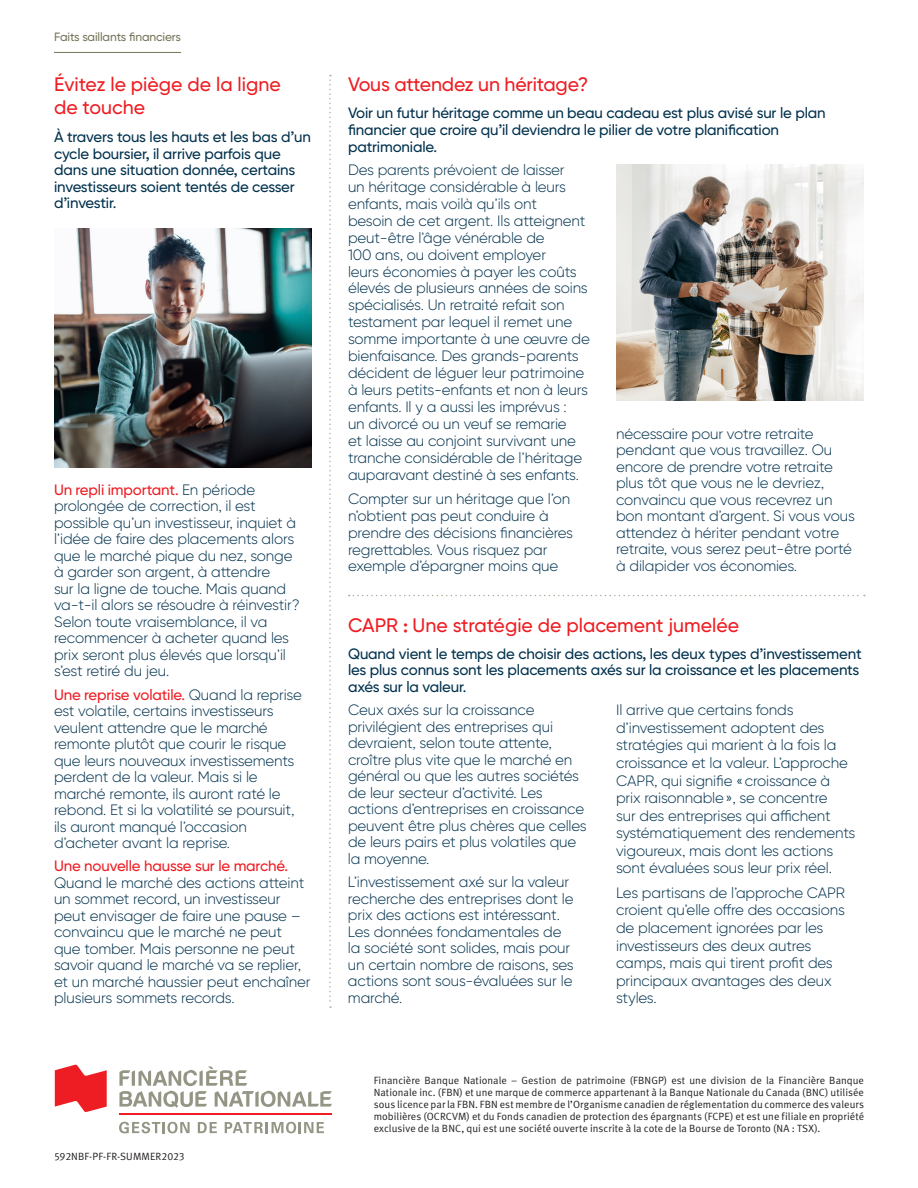
<style>
.page{position:relative;width:918px;height:1188px;background:#fff}
.page>*{position:absolute;margin:0;border:0;box-sizing:border-box;transform-origin:0 0}
.t1{font:500 19.5px/23.4px "Gilroy BN";color:#ee1d23}
.t2{font:300 15px/16.5px "Gilroy BN";letter-spacing:-.01em;color:#00314d}
.t3{font:500 15px/16.5px "Gilroy BN";letter-spacing:-.01em;color:#00314d}
.t4{font:500 12px "Gilroy BN";letter-spacing:-.01em;color:#78755b}
.t5{font:10.5px/12px "Meta Normal LF";letter-spacing:.01em;color:#231f20;text-align:justify}
.s1{font-weight:500;color:#ee1d23}
</style>
<div class="page">
<hr style="left:917px;top:0;width:1px;height:226px;background:#ee1d23">
<svg style="left:119px;top:1066px;width:213px;height:42px"></svg>
<svg style="left:55px;top:1065px;width:52px;height:47px"></svg>
<svg style="left:119px;top:1122px;width:71px;height:11px"></svg>
<svg style="left:198px;top:1122px;width:19px;height:11px"></svg>
<svg style="left:225px;top:1122px;width:99px;height:11px"></svg>
<hr style="left:119px;top:1114px;width:213px;height:1px;background:#ee1d23">
<hr style="left:54px;top:52px;width:127px;height:1px;background:#78755b">
<svg style="left:349px;top:595px;width:516px;height:1px"></svg>
<svg style="left:329px;top:75px;width:2px;height:933px"></svg>
<img style="left:54px;top:228px;width:258px;height:240px">
<img style="left:616px;top:165px;width:248px;height:236px">
<p class="t4" style="left:54px;top:30px;width:129px">Faits saillants financiers</p>
<p class="t1" style="left:54px;top:72px;width:228px">Évitez le piège de la ligne de touche</p>
<p class="t3" style="left:54px;top:129px;width:258px">À travers tous les hauts et les bas d’un cycle boursier, il arrive parfois que dans une situation donnée, certains investisseurs soient tentés de cesser d’investir.</p>
<p class="t2" style="left:54px;top:481px;width:247px"><span class="s1">Un repli important.</span> En période prolongée de correction, il est possible qu’un investisseur, inquiet à l’idée de faire des placements alors que le marché pique du nez, songe à garder son argent, à attendre<br>sur la ligne de touche. Mais quand va-t-il alors se résoudre à réinvestir?<br>Selon toute vraisemblance, il va recommencer à acheter quand les prix seront plus élevés que lorsqu’il s’est retiré du jeu.</p>
<p class="t2" style="left:54px;top:686px;width:249px"><span class="s1">Une reprise volatile.</span> Quand la reprise est volatile, certains investisseurs veulent attendre que le marché remonte plutôt que courir le risque que leurs nouveaux investissements perdent de la valeur. Mais si le marché remonte, ils auront raté le rebond. Et si la volatilité se poursuit, ils auront manqué l’occasion d’acheter avant la reprise.</p>
<p class="t2" style="left:54px;top:858px;width:258px"><span class="s1">Une nouvelle hausse sur le marché.<br></span>Quand le marché des actions atteint un sommet record, un investisseur peut envisager de faire une pause – convaincu que le marché ne peut que tomber. Mais personne ne peut savoir quand le marché va se replier, et un marché haussier peut enchaîner plusieurs sommets records.</p>
<p class="t5" style="left:54px;top:1150px;width:132px">592NBF-PF-FR-SUMMER2023</p>
<p class="t1" style="left:348px;top:72px;width:242px">Vous attendez un héritage?</p>
<p class="t3" style="left:348px;top:105px;width:479px">Voir un futur héritage comme un beau cadeau est plus avisé sur le plan financier que croire qu’il deviendra le pilier de votre planification patrimoniale.</p>
<p class="t2" style="left:348px;top:161px;width:243px;line-height:17px">Des parents prévoient de laisser<br>un héritage considérable à leurs enfants, mais voilà qu’ils ont<br>besoin de cet argent. Ils atteignent peut-être l’âge vénérable de<br>100 ans, ou doivent employer<br>leurs économies à payer les coûts élevés de plusieurs années de soins spécialisés. Un retraité refait son testament par lequel il remet une somme importante à une œuvre de bienfaisance. Des grands-parents décident de léguer leur patrimoine à leurs petits-enfants et non à leurs enfants. Il y a aussi les imprévus :<br>un divorcé ou un veuf se remarie<br>et laisse au conjoint survivant une tranche considérable de l’héritage auparavant destiné à ses enfants.</p>
<p class="t2" style="left:348px;top:490px;width:227px;line-height:17px">Compter sur un héritage que l’on n’obtient pas peut conduire à prendre des décisions financières regrettables. Vous risquez par exemple d’épargner moins que</p>
<p class="t2" style="left:616px;top:425px;width:240px">nécessaire pour votre retraite pendant que vous travaillez. Ou encore de prendre votre retraite plus tôt que vous ne le devriez, convaincu que vous recevrez un bon montant d’argent. Si vous vous attendez à hériter pendant votre retraite, vous serez peut-être porté à dilapider vos économies.</p>
<p class="t1" style="left:348px;top:614px;width:393px">CAPR : Une stratégie de placement jumelée</p>
<p class="t3" style="left:348px;top:645px;width:515px">Quand vient le temps de choisir des actions, les deux types d’investissement les plus connus sont les placements axés sur la croissance et les placements axés sur la valeur.</p>
<p class="t2" style="left:348px;top:702px;width:240px">Ceux axés sur la croissance privilégient des entreprises qui devraient, selon toute attente, croître plus vite que le marché en général ou que les autres sociétés de leur secteur d’activité. Les actions d’entreprises en croissance peuvent être plus chères que celles de leurs pairs et plus volatiles que la moyenne.</p>
<p class="t2" style="left:348px;top:874px;width:227px">L’investissement axé sur la valeur recherche des entreprises dont le prix des actions est intéressant.<br>Les données fondamentales de la société sont solides, mais pour un certain nombre de raisons, ses actions sont sous-évaluées sur le marché.</p>
<p class="t2" style="left:616px;top:701px;width:241px;line-height:17.5px">Il arrive que certains fonds d’investissement adoptent des stratégies qui marient à la fois la croissance et la valeur. L’approche CAPR, qui signifie «croissance à prix raisonnable», se concentre<br>sur des entreprises qui affichent systématiquement des rendements vigoureux, mais dont les actions sont évaluées sous leur prix réel.</p>
<p class="t2" style="left:616px;top:884px;width:230px;line-height:17.5px">Les partisans de l’approche CAPR croient qu’elle offre des occasions de placement ignorées par les investisseurs des deux autres camps, mais qui tirent profit des principaux avantages des deux styles.</p>
<p class="t5" style="left:374px;top:1074px;width:492px">Financière Banque Nationale – Gestion de patrimoine (FBNGP) est une division de la Financière Banque Nationale inc. (FBN) et une marque de commerce appartenant à la Banque Nationale du Canada (BNC) utilisée sous licence par la FBN. FBN est membre de l’Organisme canadien de réglementation du commerce des valeurs mobilières (OCRCVM) et du Fonds canadien de protection des épargnants (FCPE) et est une filiale en propriété exclusive de la BNC, qui est une société ouverte inscrite à la cote de la Bourse de Toronto (NA : TSX).</p>
</div>
